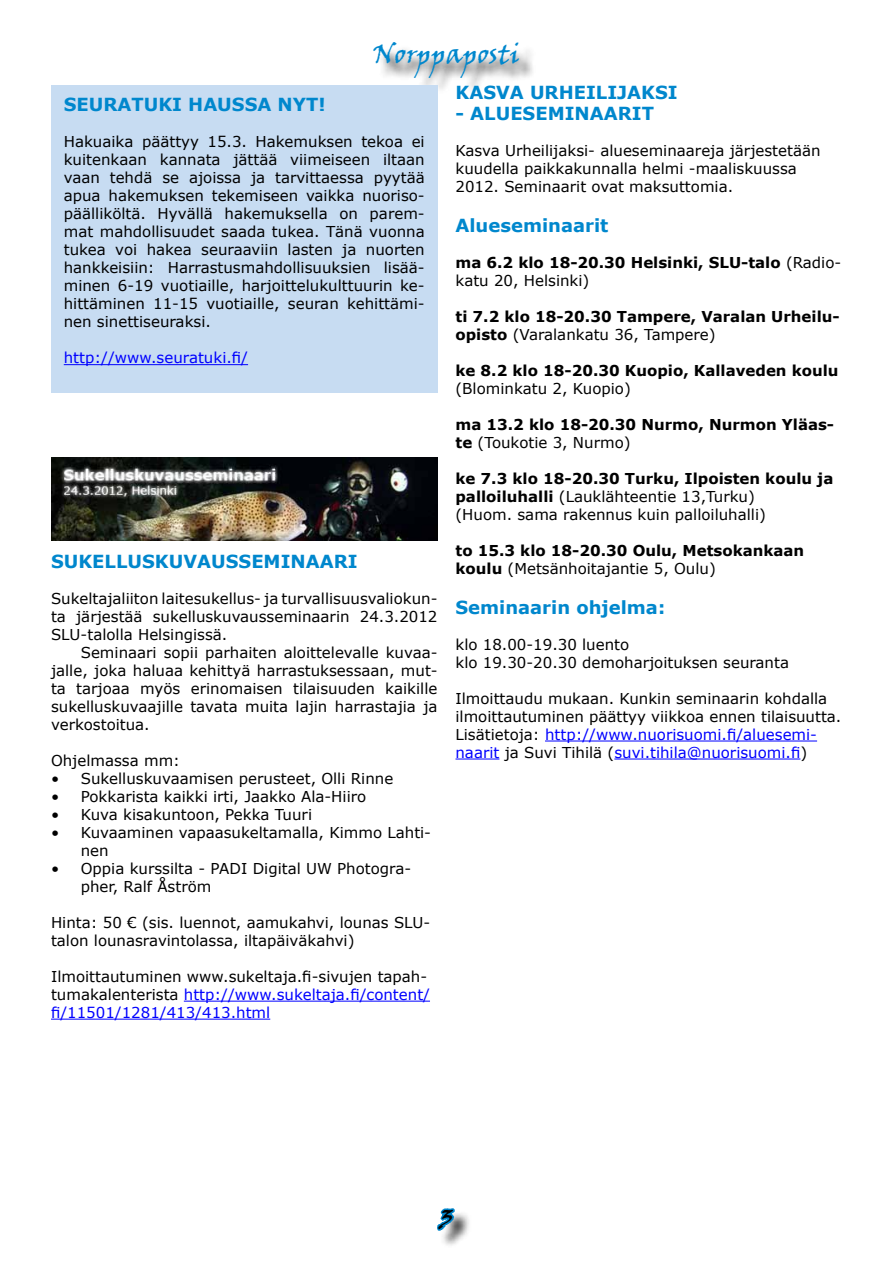
<style>
.page{position:relative;width:893px;height:1263px;background:#fff}
.page>*{position:absolute;margin:0;border:0;box-sizing:border-box;transform-origin:0 0}
.t1{font:27px "Viner Hand ITC";color:#0087cd}
.t2{font:27px "Viner Hand ITC";color:#000}
.t3{font:700 18px "Verdana";color:#0087cd}
.t4{font:15px/18px "Verdana";color:#000}
.t5{font:700 15px/18px "Verdana";color:#000}
.t6{font:15px "Verdana";color:#00f}
.s1{font-weight:700}
.s2{font-weight:400}
.s3{color:#00f}
</style>
<div class="page">
<div style="left:439px;top:1210px;width:32px;height:38px;background:#000;opacity:.75"></div>
<svg style="left:437px;top:1208px;width:20px;height:26px"></svg>
<div style="left:376px;top:44px;width:160px;height:50px;background:#000;opacity:.75"></div>
<hr style="left:545px;top:740px;width:272px;height:1px;background:#00f">
<hr style="left:455px;top:758px;width:44px;height:1px;background:#00f">
<hr style="left:614px;top:758px;width:186px;height:1px;background:#00f">
<div style="left:51px;top:85px;width:386px;height:307px;background:#c7dcf2"></div>
<hr style="left:64px;top:364px;width:184px;height:1px;background:#00f">
<hr style="left:184px;top:1001px;width:246px;height:1px;background:#00f">
<hr style="left:51px;top:1019px;width:219px;height:1px;background:#00f">
<img style="left:51px;top:458px;width:386px;height:82px">
<p class="t1" style="left:373px;top:37px;width:148px">Norppaposti</p>
<p class="t3" style="left:455px;top:81px;width:224px">Kasva U rheilijaksi</p>
<p class="t3" style="left:455px;top:102px;width:196px">- alueseminaarit</p>
<p class="t4" style="left:455px;top:141px;width:367px">Kasva Urheilijaksi- alueseminaareja järjestetään kuudella paikkakunnalla helmi -maaliskuussa<br>2012. Seminaarit ovat maksuttomia.</p>
<p class="t3" style="left:455px;top:214px;width:154px">Alueseminaarit</p>
<p class="t5" style="left:455px;top:253px;width:265px">ma 6.2 klo 18-20.30 Helsinki, SLU</p>
<p class="t4" style="left:741px;top:253px;width:102px"><span class="s1">-talo</span> (Radio-</p>
<p class="t4" style="left:455px;top:271px;width:135px">katu 20, Helsinki)</p>
<p class="t5" style="left:455px;top:307px;width:386px">ti 7.2 klo 18-20.30 Tampere, Varalan U rheilu&shy;opisto <span class="s2">(Varalankatu 36, Tampere)</span></p>
<p class="t5" style="left:455px;top:361px;width:385px">ke 8.2 klo 18-20.30 Kuopio, Kallaveden koulu <span class="s2">(Blominkatu 2, Kuopio)</span></p>
<p class="t5" style="left:455px;top:415px;width:380px">ma 13.2 klo 18-20.30 N urmo, N urmon Yläas&shy;te <span class="s2">(Toukotie 3, Nurmo)</span></p>
<p class="t4" style="left:455px;top:469px;width:379px"><span class="s1">ke 7.3 klo 18-20.30 Turku, Ilpoisten koulu ja palloiluhalli</span> (Lauklähteentie 13,Turku)<br>(Huom. sama rakennus kuin palloiluhalli)</p>
<p class="t5" style="left:455px;top:541px;width:350px">to 15.3 klo 18-20.30 Oulu, Metsokankaan koulu <span class="s2">(Metsänhoitajantie 5, Oulu)</span></p>
<p class="t3" style="left:455px;top:596px;width:211px">Seminaarin ohjelma:</p>
<p class="t4" style="left:455px;top:635px;width:335px">klo 18.00-19.30 luento<br>klo 19.30-20.30 demoharjoituksen seuranta</p>
<p class="t4" style="left:455px;top:689px;width:387px">Ilmoittaudu mukaan. Kunkin seminaarin kohdalla ilmoittautuminen päättyy viikkoa ennen tilaisuutta.<br>Lisätietoja: <span class="s3">http://www.nuorisuomi.fi/aluesemi&shy;naarit</span> ja Suvi Tihilä (<span class="s3">suvi.tihila@nuorisuomi.fi</span>)</p>
<p class="t3" style="left:64px;top:93px;width:263px">Seuratuki haussa nyt!</p>
<p class="t4" style="left:64px;top:132px;width:362px;text-align:justify">Hakuaika päättyy 15.3. Hakemuksen tekoa ei kuitenkaan kannata jättää viimeiseen iltaan vaan tehdä se ajoissa ja tarvittaessa pyytää apua hakemuksen tekemiseen vaikka nuoriso&shy;päälliköltä. Hyvällä hakemuksella on parem&shy;mat mahdollisuudet saada tukea. Tänä vuonna tukea voi hakea seuraaviin lasten ja nuorten hankkeisiin: Harrastusmahdollisuuksien lisää&shy;minen 6-19 vuotiaille, harjoittelukulttuurin ke&shy;hittäminen 11-15 vuotiaille, seuran kehittämi&shy;nen sinettiseuraksi.</p>
<p class="t6" style="left:64px;top:348px;width:186px">http://www.seuratuki.fi/</p>
<p class="t3" style="left:51px;top:550px;width:15px">SUKELLUSKUVAUSSEMINAARI</p>
<p class="t4" style="left:51px;top:589px;width:388px">Sukeltajaliiton laitesukellus- ja turvallisuusvaliokun-</p>
<p class="t4" style="left:51px;top:607px;width:388px">ta järjestää sukelluskuvausseminaarin 24.3.2012</p>
<p class="t4" style="left:51px;top:625px;width:178px">SLU-talolla Helsingissä.</p>
<p class="t4" style="left:81px;top:643px;width:358px">Seminaari sopii parhaiten aloittelevalle kuvaa-</p>
<p class="t4" style="left:51px;top:661px;width:388px">jalle, joka haluaa kehittyä harrastuksessaan, mut-</p>
<p class="t4" style="left:51px;top:679px;width:388px">ta tarjoaa myös erinomaisen tilaisuuden kaikille</p>
<p class="t4" style="left:51px;top:697px;width:388px">sukelluskuvaajille tavata muita lajin harrastajia ja</p>
<p class="t4" style="left:51px;top:715px;width:100px">verkostoitua.</p>
<p class="t4" style="left:51px;top:751px;width:131px">Ohjelmassa mm:</p>
<p class="t4" style="left:51px;top:769px;width:344px">• Sukelluskuvaamisen perusteet, Olli Rinne</p>
<p class="t4" style="left:51px;top:787px;width:317px">• Pokkarista kaikki irti, Jaakko Ala-Hiiro</p>
<p class="t4" style="left:51px;top:805px;width:263px">• Kuva kisakuntoon, Pekka Tuuri</p>
<p class="t4" style="left:81px;top:823px;width:352px;text-indent:-30px">• Kuvaaminen vapaasukeltamalla, Kimmo Lahti&shy;nen</p>
<p class="t4" style="left:81px;top:859px;width:332px;text-indent:-30px">• Oppia kurssilta - PADI Digital UW Photogra&shy;pher, Ralf Åström</p>
<p class="t4" style="left:51px;top:913px;width:381px">Hinta: 50 € (sis. luennot, aamukahvi, lounas SLU&shy;talon lounasravintolassa, iltapäiväkahvi)</p>
<p class="t4" style="left:51px;top:967px;width:380px">Ilmoittautuminen www.sukeltaja.fi-sivujen tapah&shy;tumakalenterista <span class="s3">http://www.sukeltaja.fi/content/ fi/11501/1281/413/413.html</span></p>
<p class="t2" style="left:440px;top:1202px;width:15px">3</p>
</div>
